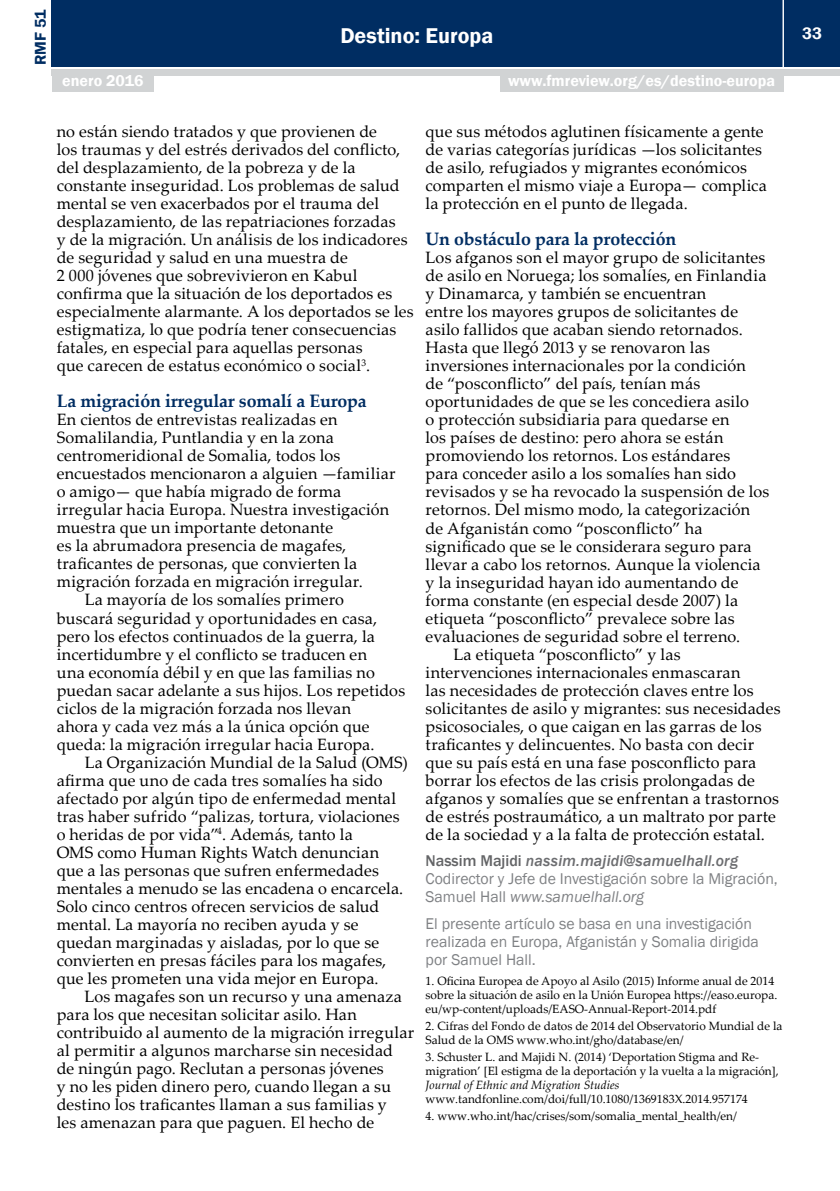
<style>
.page{position:relative;width:840px;height:1191px;background:#fff}
.page>*{position:absolute;margin:0;border:0;box-sizing:border-box;transform-origin:0 0}
.t1{font:600 22px "Franklin Gothic";color:#fff}
.t2{font:700 18px "Palatino Linotype";letter-spacing:-.01em;color:#002d62}
.t3{font:600 17px "Franklin Gothic";color:#fff}
.t4{font:16.4px/18px "Palatino Linotype";letter-spacing:.01em;color:#000}
.t5{font:16px/18px "Franklin Gothic";color:#808285}
.t6{font:600 16px "Franklin Gothic";color:#fff}
.t7{font:600 16px "Franklin Gothic";color:#002d62}
.t8{font:12px/14px "Palatino Linotype";color:#000}
.t9{font:italic 12px "Palatino Linotype";color:#000}
.s1{font-weight:500;color:#636466}
.s2{font-weight:500;font-style:italic;color:#6d6e71}
.s3{font-style:italic}
</style>
<div class="page">
<div style="left:52px;top:0;width:787px;height:66px;background:#002d62"></div>
<div style="left:52px;top:69px;width:787px;height:6px;background:#d1d3d4"></div>
<hr style="left:782px;top:0;width:1px;height:68px;background:#fff">
<div style="left:52px;top:74px;width:102px;height:18px;background:#d1d3d4"></div>
<div style="left:499px;top:74px;width:283px;height:18px;background:#d1d3d4"></div>
<p class="t7" style="left:31px;top:65px;width:57px;rotate:-90deg">RMF 51</p>
<h1 class="t1" style="left:340px;top:22px;width:154px">Destino: Europa</h1>
<p class="t6" style="left:62px;top:71px;width:83px">enero 2016</p>
<p class="t6" style="left:508px;top:71px;width:268px">www.fmreview.org/es/destino-europa</p>
<p class="t4" style="left:57px;top:122px;width:358px">no están siendo tratados y que provienen de<br>los traumas y del estrés derivados del conflicto, del desplazamiento, de la pobreza y de la constante inseguridad. Los problemas de salud mental se ven exacerbados por el trauma del desplazamiento, de las repatriaciones forzadas<br>y de la migración. Un análisis de los indicadores de seguridad y salud en una muestra de<br>2 000 jóvenes que sobrevivieron en Kabul confirma que la situación de los deportados es especialmente alarmante. A los deportados se les estigmatiza, lo que podría tener consecuencias fatales, en especial para aquellas personas<br>que carecen de estatus económico o social<sup>3</sup>.</p>
<p class="t2" style="left:57px;top:388px;width:311px">La migración irregular somalí a Europa</p>
<p class="t4" style="left:57px;top:410px;width:282px">En cientos de entrevistas realizadas en</p>
<p class="t4" style="left:57px;top:428px;width:278px">Somalilandia, Puntlandia y en la zona</p>
<p class="t4" style="left:57px;top:446px;width:285px">centromeridional de Somalia, todos los</p>
<p class="t4" style="left:57px;top:464px;width:340px">encuestados mencionaron a alguien —familiar</p>
<p class="t4" style="left:57px;top:482px;width:286px">o amigo— que había migrado de forma</p>
<p class="t4" style="left:57px;top:500px;width:334px">irregular hacia Europa. Nuestra investigación</p>
<p class="t4" style="left:57px;top:518px;width:278px">muestra que un importante detonante</p>
<p class="t4" style="left:57px;top:536px;width:291px">es la abrumadora presencia de magafes,</p>
<p class="t4" style="left:57px;top:554px;width:302px">traficantes de personas, que convierten la</p>
<p class="t4" style="left:57px;top:572px;width:307px">migración forzada en migración irregular.</p>
<p class="t4" style="left:85px;top:590px;width:261px">La mayoría de los somalíes primero</p>
<p class="t4" style="left:57px;top:608px;width:322px">buscará seguridad y oportunidades en casa,</p>
<p class="t4" style="left:57px;top:626px;width:319px">pero los efectos continuados de la guerra, la</p>
<p class="t4" style="left:57px;top:644px;width:312px">incertidumbre y el conflicto se traducen en</p>
<p class="t4" style="left:57px;top:662px;width:319px">una economía débil y en que las familias no</p>
<p class="t4" style="left:57px;top:680px;width:350px">puedan sacar adelante a sus hijos. Los repetidos</p>
<p class="t4" style="left:57px;top:698px;width:296px">ciclos de la migración forzada nos llevan</p>
<p class="t4" style="left:57px;top:716px;width:314px">ahora y cada vez más a la única opción que</p>
<p class="t4" style="left:57px;top:734px;width:319px">queda: la migración irregular hacia Europa.</p>
<p class="t4" style="left:85px;top:752px;width:324px">La Organización Mundial de la Salud (OMS)</p>
<p class="t4" style="left:57px;top:770px;width:327px">afirma que uno de cada tres somalíes ha sido</p>
<p class="t4" style="left:57px;top:788px;width:341px">afectado por algún tipo de enfermedad mental</p>
<p class="t4" style="left:57px;top:806px;width:344px">tras haber sufrido “palizas, tortura, violaciones</p>
<p class="t4" style="left:57px;top:824px;width:297px">o heridas de por vida”<sup>4</sup>. Además, tanto la</p>
<p class="t4" style="left:57px;top:842px;width:324px">OMS como Human Rights Watch denuncian</p>
<p class="t4" style="left:57px;top:860px;width:323px">que a las personas que sufren enfermedades</p>
<p class="t4" style="left:57px;top:878px;width:348px">mentales a menudo se las encadena o encarcela.</p>
<p class="t4" style="left:57px;top:896px;width:324px">Solo cinco centros ofrecen servicios de salud</p>
<p class="t4" style="left:57px;top:914px;width:303px">mental. La mayoría no reciben ayuda y se</p>
<p class="t4" style="left:57px;top:932px;width:324px">quedan marginadas y aisladas, por lo que se</p>
<p class="t4" style="left:57px;top:950px;width:331px">convierten en presas fáciles para los magafes,</p>
<p class="t4" style="left:57px;top:968px;width:323px">que les prometen una vida mejor en Europa.</p>
<p class="t4" style="left:84px;top:986px;width:319px">Los magafes son un recurso y una amenaza</p>
<p class="t4" style="left:57px;top:1004px;width:301px">para los que necesitan solicitar asilo. Han</p>
<p class="t4" style="left:57px;top:1022px;width:359px">contribuido al aumento de la migración irregular</p>
<p class="t4" style="left:57px;top:1040px;width:337px">al permitir a algunos marcharse sin necesidad</p>
<p class="t4" style="left:57px;top:1058px;width:328px">de ningún pago. Reclutan a personas jóvenes</p>
<p class="t4" style="left:57px;top:1076px;width:335px">y no les piden dinero pero, cuando llegan a su</p>
<p class="t4" style="left:57px;top:1094px;width:331px">destino los traficantes llaman a sus familias y</p>
<p class="t4" style="left:57px;top:1112px;width:319px">les amenazan para que paguen. El hecho de</p>
<p class="t4" style="left:425px;top:122px;width:342px">que sus métodos aglutinen físicamente a gente de varias categorías jurídicas —los solicitantes de asilo, refugiados y migrantes económicos comparten el mismo viaje a Europa— complica la protección en el punto de llegada.</p>
<p class="t2" style="left:425px;top:226px;width:252px">Un obstáculo para la protección</p>
<p class="t4" style="left:425px;top:248px;width:341px">Los afganos son el mayor grupo de solicitantes</p>
<p class="t4" style="left:425px;top:266px;width:342px">de asilo en Noruega; los somalíes, en Finlandia</p>
<p class="t4" style="left:425px;top:284px;width:282px">y Dinamarca, y también se encuentran</p>
<p class="t4" style="left:425px;top:302px;width:314px">entre los mayores grupos de solicitantes de</p>
<p class="t4" style="left:425px;top:320px;width:318px">asilo fallidos que acaban siendo retornados.</p>
<p class="t4" style="left:425px;top:338px;width:286px">Hasta que llegó 2013 y se renovaron las</p>
<p class="t4" style="left:425px;top:356px;width:321px">inversiones internacionales por la condición</p>
<p class="t4" style="left:425px;top:374px;width:276px">de “posconflicto” del país, tenían más</p>
<p class="t4" style="left:425px;top:392px;width:325px">oportunidades de que se les concediera asilo</p>
<p class="t4" style="left:425px;top:410px;width:305px">o protección subsidiaria para quedarse en</p>
<p class="t4" style="left:425px;top:428px;width:299px">los países de destino: pero ahora se están</p>
<p class="t4" style="left:425px;top:446px;width:306px">promoviendo los retornos. Los estándares</p>
<p class="t4" style="left:425px;top:464px;width:312px">para conceder asilo a los somalíes han sido</p>
<p class="t4" style="left:425px;top:482px;width:345px">revisados y se ha revocado la suspensión de los</p>
<p class="t4" style="left:425px;top:500px;width:326px">retornos. Del mismo modo, la categorización</p>
<p class="t4" style="left:425px;top:518px;width:278px">de Afganistán como “posconflicto” ha</p>
<p class="t4" style="left:425px;top:536px;width:327px">significado que se le considerara seguro para</p>
<p class="t4" style="left:425px;top:554px;width:336px">llevar a cabo los retornos. Aunque la violencia</p>
<p class="t4" style="left:425px;top:572px;width:314px">y la inseguridad hayan ido aumentando de</p>
<p class="t4" style="left:425px;top:590px;width:314px">forma constante (en especial desde 2007) la</p>
<p class="t4" style="left:425px;top:608px;width:310px">etiqueta “posconflicto” prevalece sobre las</p>
<p class="t4" style="left:425px;top:626px;width:316px">evaluaciones de seguridad sobre el terreno.</p>
<p class="t4" style="left:453px;top:644px;width:228px">La etiqueta “posconflicto” y las</p>
<p class="t4" style="left:425px;top:662px;width:316px">intervenciones internacionales enmascaran</p>
<p class="t4" style="left:425px;top:680px;width:329px">las necesidades de protección claves entre los</p>
<p class="t4" style="left:425px;top:698px;width:356px">solicitantes de asilo y migrantes: sus necesidades</p>
<p class="t4" style="left:425px;top:716px;width:337px">psicosociales, o que caigan en las garras de los</p>
<p class="t4" style="left:425px;top:734px;width:330px">traficantes y delincuentes. No basta con decir</p>
<p class="t4" style="left:425px;top:752px;width:332px">que su país está en una fase posconflicto para</p>
<p class="t4" style="left:425px;top:770px;width:330px">borrar los efectos de las crisis prolongadas de</p>
<p class="t4" style="left:425px;top:788px;width:355px">afganos y somalíes que se enfrentan a trastornos</p>
<p class="t4" style="left:425px;top:806px;width:352px">de estrés postraumático, a un maltrato por parte</p>
<p class="t4" style="left:425px;top:824px;width:340px">de la sociedad y a la falta de protección estatal.</p>
<p class="t5" style="left:425px;top:852px;width:353px"><span class="s1">Nassim Majidi</span> <span class="s2">nassim.majidi@samuelhall.org<br></span>Codirector y Jefe de Investigación sobre la Migración,<br>Samuel Hall <span class="s3">www.samuelhall.org</span></p>
<p class="t5" style="left:425px;top:914px;width:335px">El presente artículo se basa en una investigación realizada en Europa, Afganistán y Somalia dirigida por Samuel Hall.</p>
<p class="t8" style="left:425px;top:973px;width:353px">1. Oficina Europea de Apoyo al Asilo (2015) Informe anual de 2014 sobre la situación de asilo en la Unión Europea https://easo.europa. eu/wp-content/uploads/EASO-Annual-Report-2014.pdf</p>
<p class="t8" style="left:425px;top:1018px;width:358px">2. Cifras del Fondo de datos de 2014 del Observatorio Mundial de la<br>Salud de la OMS www.who.int/gho/database/en/</p>
<p class="t8" style="left:425px;top:1049px;width:354px">3. Schuster L. and Majidi N. (2014) ‘Deportation Stigma and Re&shy;migration’ [El estigma de la deportación y la vuelta a la migración],</p>
<p class="t9" style="left:425px;top:1076px;width:195px">Journal of Ethnic and Migration Studies</p>
<p class="t8" style="left:425px;top:1091px;width:323px">www.tandfonline.com/doi/full/10.1080/1369183X.2014.957174</p>
<p class="t8" style="left:425px;top:1108px;width:312px">4. www.who.int/hac/crises/som/somalia_mental_health/en/</p>
<p class="t3" style="left:801px;top:23px;width:21px">33</p>
</div>
